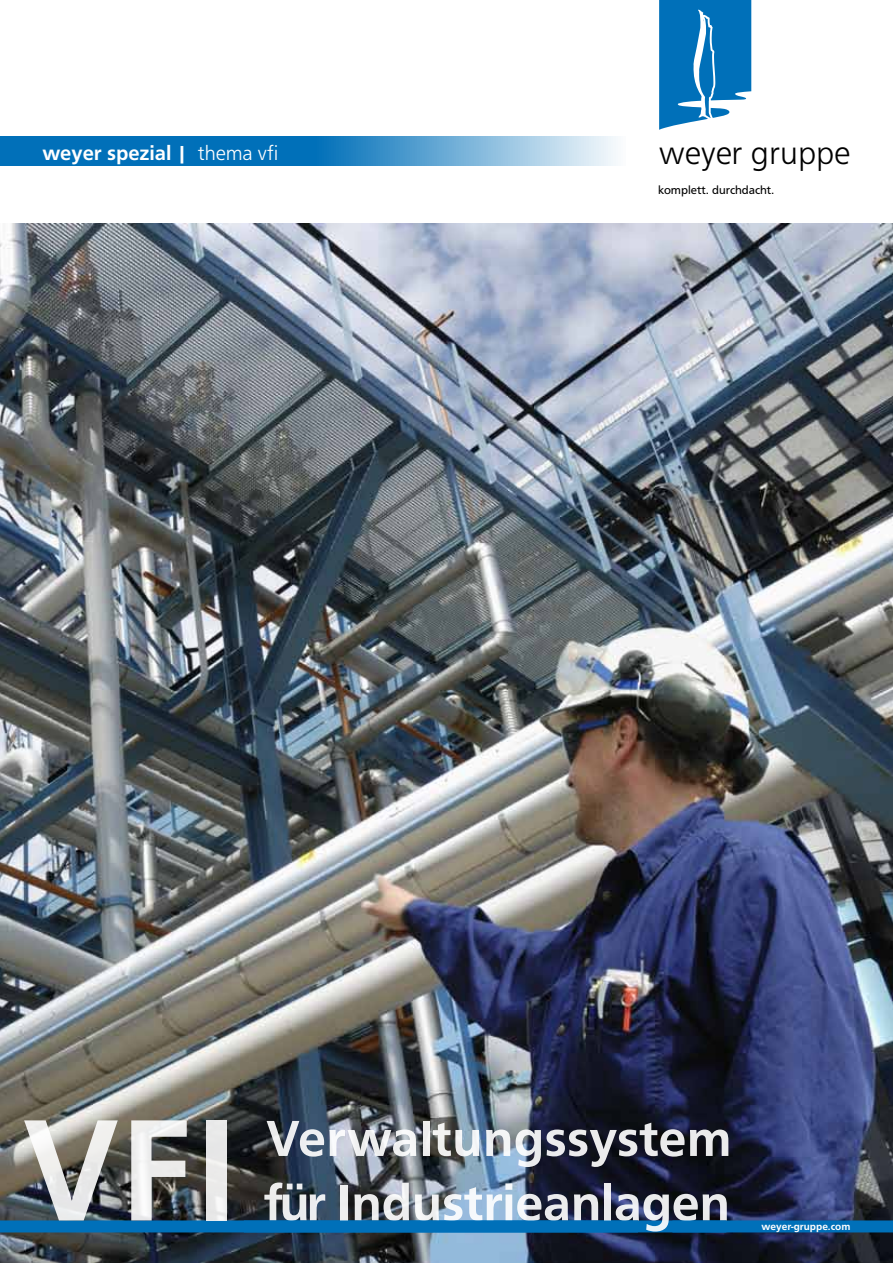
<style>
.page{position:relative;width:893px;height:1263px;background:#fff}
.page>*{position:absolute;margin:0;border:0;box-sizing:border-box;transform-origin:0 0}
.t1{font:500 150px "Front Page";color:#fff}
.t2{font:500 52.5px/64.5px "Front Page";letter-spacing:-.01em;color:#fff}
.t3{font:300 33.75px "Front Page";color:#000}
.t4{font:500 21px "Front Page";color:#fff}
.t5{font:12px "Front Page";color:#000}
.t6{font:500 10.5px "Front Page";color:#fff}
.s1{font-weight:300}
.s2{font-size:48.3px}
</style>
<div class="page">
<img style="left:0;top:224px;width:893px;height:1039px">
<div style="left:0;top:1220px;width:893px;height:12px;background:#0070b9"></div>
<svg style="left:659px;top:0;width:92px;height:130px"></svg>
<svg style="left:0;top:136px;width:616px;height:30px;background:#3b90c8"></svg>
<p class="t4" style="left:43px;top:140px;width:237px">weyer spezial | <span class="s1">thema vfi</span></p>
<p class="t3" style="left:659px;top:134px;width:193px">weyer gruppe</p>
<p class="t5" style="left:658px;top:183px;width:118px">komplett. durchdacht.</p>
<h1 class="t1" style="left:23px;top:1084px;width:218px">VFI</h1>
<p class="t2" style="left:266px;top:1106px;width:467px">Verwa<span class="s2">l</span>tungssystem für Industrieanlagen</p>
<p class="t6" style="left:762px;top:1220px;width:90px">weyer-gruppe.com</p>
</div>
